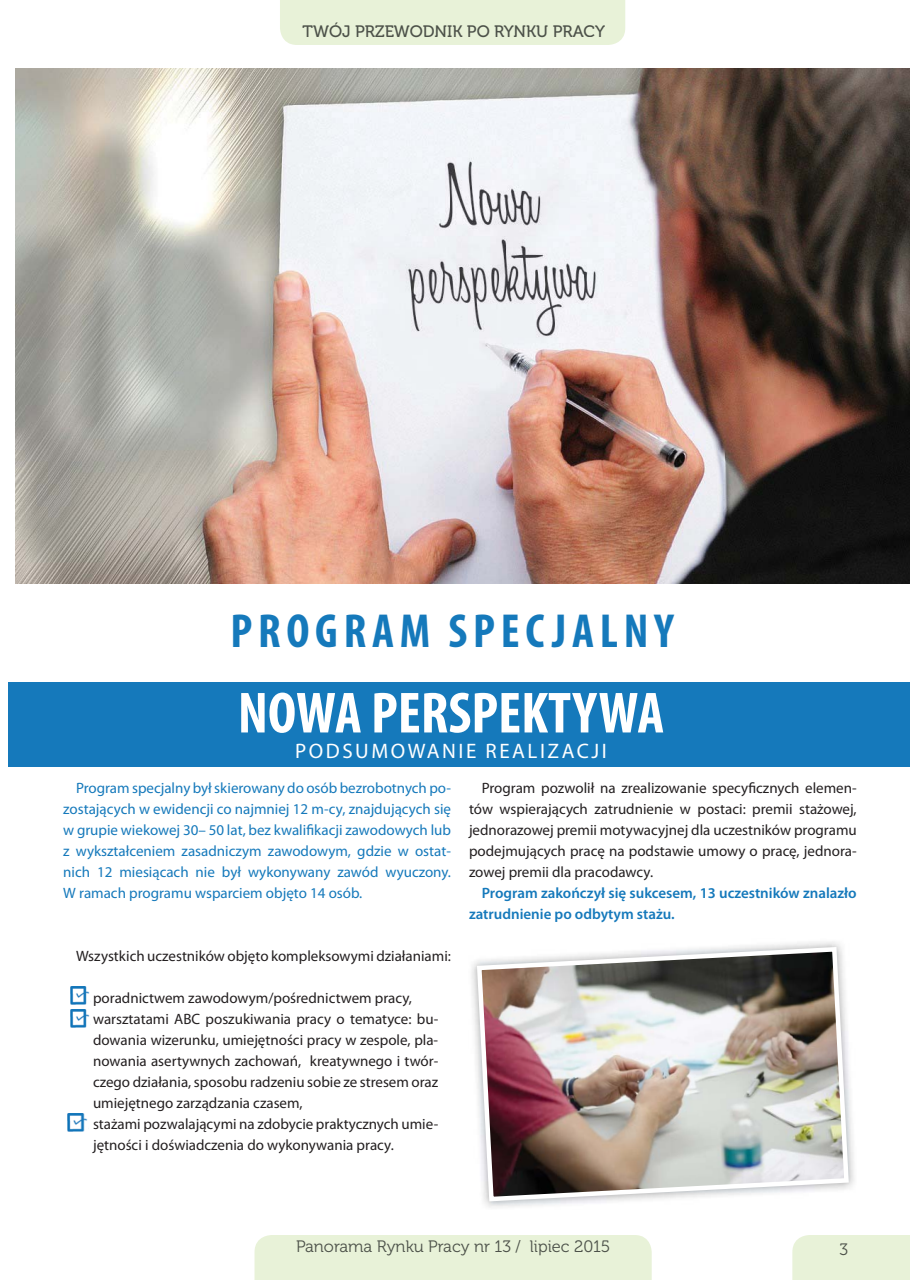
<style>
.page{position:relative;width:910px;height:1280px;background:#fff}
.page>*{position:absolute;margin:0;border:0;box-sizing:border-box;transform-origin:0 0}
.t1{font:700 condensed 58.5px "Myriad Pro";color:#fff}
.t2{font:700 condensed 48px "Myriad Pro";letter-spacing:.12em;color:#1579bb}
.t3{font:21px "Myriad Pro";letter-spacing:.12em;color:#fff}
.t4{font:16.5px "Museo 300";color:#4c5149}
.t5{font:16.5px "Museo 500";color:#4c5149}
.t6{font:15px/21px "Myriad Pro";color:#231f20}
.t7{font:15px/21px "Myriad Pro";color:#1579bb;text-align:justify}
.t8{font:600 15px/21px "Myriad Pro";color:#1579bb}
</style>
<div class="page">
<div style="left:280px;top:0;width:345px;height:45px;background:#e8f2d8"></div>
<div style="left:255px;top:1235px;width:397px;height:45px;background:#e8f2d8"></div>
<div style="left:792px;top:1235px;width:118px;height:45px;background:#e8f2d8"></div>
<div style="left:303px;top:22px;width:302px;height:15px;background:#e8f2d8"></div>
<div style="left:297px;top:1240px;width:312px;height:16px;background:#e8f2d8"></div>
<div style="left:840px;top:1244px;width:7px;height:11px;background:#e8f2d8"></div>
<img style="left:8px;top:682px;width:1px;height:85px">
<div style="left:9px;top:682px;width:901px;height:85px;background:#1579bb"></div>
<img style="left:16px;top:68px;width:894px;height:516px">
<img style="left:475px;top:945px;width:376px;height:259px">
<img style="left:70px;top:986px;width:20px;height:18px">
<img style="left:70px;top:1009px;width:20px;height:18px">
<img style="left:68px;top:1113px;width:20px;height:19px">
<p class="t5" style="left:303px;top:21px;width:304px">TWÓJ PRZEWODNIK PO RYNKU PRACY</p>
<h2 class="t2" style="left:230px;top:603px;width:445px">PROGRAM SPECJALNY</h2>
<h1 class="t1" style="left:238px;top:678px;width:428px">NOWA PERSPEKTYWA</h1>
<h3 class="t3" style="left:295px;top:743px;width:313px">PODSUMOWANIE REALIZACJI</h3>
<p class="t7" style="left:63px;top:779px;width:389px;text-indent:13px">Program specjalny był skierowany do osób bezrobotnych po&shy;zostających w ewidencji co najmniej 12 m-cy, znajdujących się w grupie wiekowej 30– 50 lat, bez kwalifikacji zawodowych lub z wykształceniem zasadniczym zawodowym, gdzie w ostat&shy;nich 12 miesiącach nie był wykonywany zawód wyuczony.<br>W ramach programu wsparciem objęto 14 osób.</p>
<p class="t6" style="left:76px;top:947px;width:376px">Wszystkich uczestników objęto kompleksowymi działaniami:</p>
<p class="t6" style="left:93px;top:989px;width:347px">poradnictwem zawodowym/pośrednictwem pracy, warsztatami ABC poszukiwania pracy o tematyce: bu&shy;dowania wizerunku, umiejętności pracy w zespole, pla&shy;nowania asertywnych zachowań, kreatywnego i twór&shy;czego działania, sposobu radzeniu sobie ze stresem oraz umiejętnego zarządzania czasem,<br>stażami pozwalającymi na zdobycie praktycznych umie&shy;jętności i doświadczenia do wykonywania pracy.</p>
<p class="t6" style="left:469px;top:779px;width:389px;text-align:justify;text-indent:13px">Program pozwolił na zrealizowanie specyficznych elemen&shy;tów wspierających zatrudnienie w postaci: premii stażowej, jednorazowej premii motywacyjnej dla uczestników programu podejmujących pracę na podstawie umowy o pracę, jednora&shy;zowej premii dla pracodawcy.</p>
<p class="t8" style="left:469px;top:884px;width:389px;text-indent:13px">Program zakończył się sukcesem, 13 uczestników znalazło zatrudnienie po odbytym stażu.</p>
<p class="t4" style="left:296px;top:1237px;width:316px">Panorama Rynku Pracy nr 13 / lipiec 2015</p>
<p class="t4" style="left:839px;top:1240px;width:10px">3</p>
</div>
